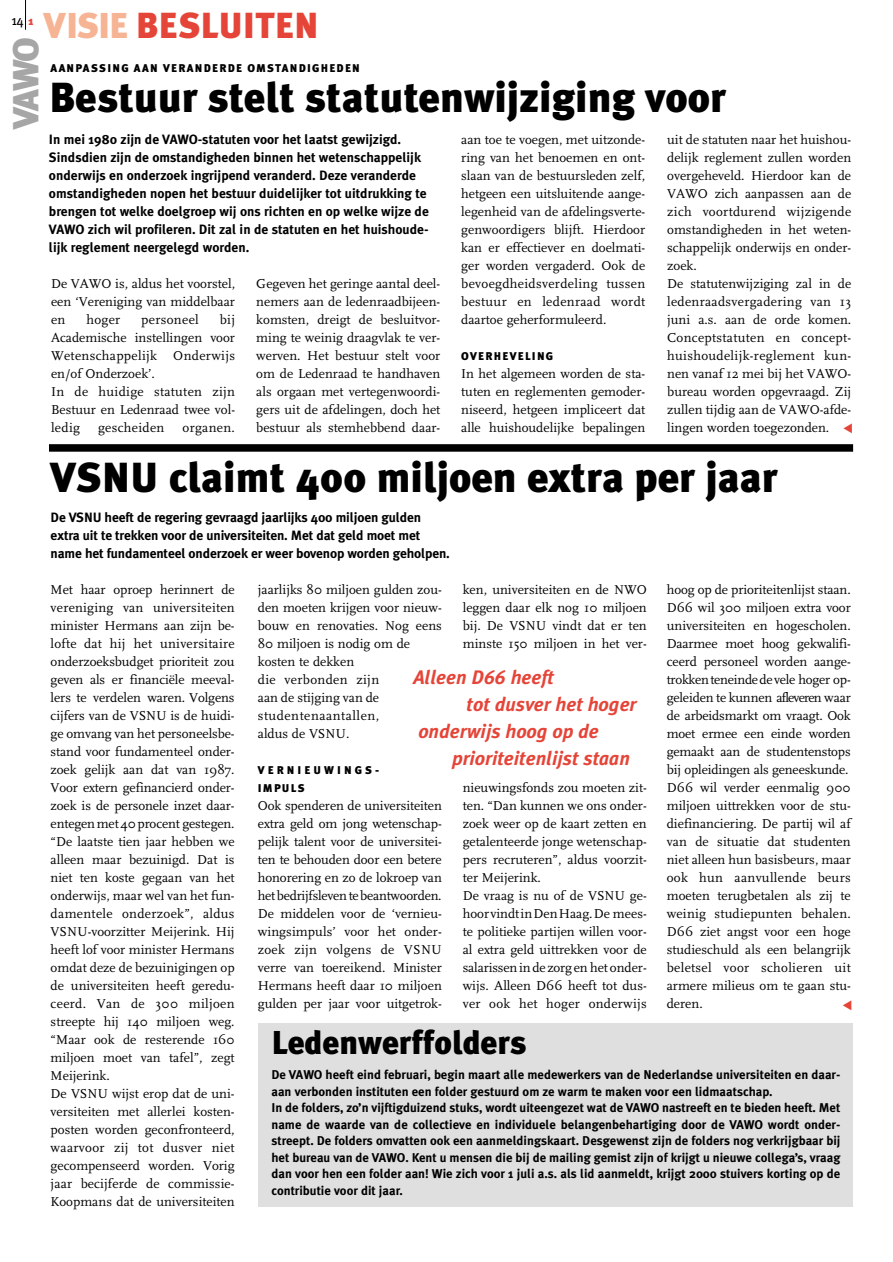
<style>
.page{position:relative;width:893px;height:1262px;background:#fff}
.page>*{position:absolute;margin:0;border:0;box-sizing:border-box;transform-origin:0 0}
.t1{font:900 42px "Meta Plus";color:#000}
.t2{font:900 36.3px "Meta Plus";color:#e54538}
.t3{font:900 36.3px "Meta Plus";color:#a6a6a6}
.t4{font:900 33px "Meta Plus";color:#000}
.t5{font:italic 700 19.5px "Meta Plus";color:#e54538}
.t6{font:13.5px/18px "FF Scala";color:#000;text-align:justify}
.t7{font:700 13.5px/18px "Meta Plus";color:#000}
.t8{font:13.5px "FF Scala";letter-spacing:.025em;color:#000}
.t9{font:13.5px "Meta Plus";color:#000}
.t10{font:700 12.75px/16.5px "Meta Plus";color:#000}
.t11{font:900 11.25px "Meta Plus";letter-spacing:.11em;color:#000}
.t12{font:900 11.25px/18px "Meta Plus";letter-spacing:.27em;color:#000}
.s1{font-size:36px;color:#f6b494}
.s2{font-weight:900;font-size:11.7px;color:#e54538}
</style>
<div class="page">
<hr style="left:25px;top:0;width:1px;height:30px;background:#000">
<div style="left:49px;top:444px;width:804px;height:8px;background:#000"></div>
<div style="left:259px;top:1022px;width:594px;height:184px;background:#dfdfdf"></div>
<h2 class="t2" style="left:44px;top:12px;width:276px"><span class="s1">VISIE</span> BESLUITEN</h2>
<p class="t9" style="left:11px;top:15px;width:23px">14 <span class="s2">1</span></p>
<h2 class="t3" style="left:12px;top:129px;width:93px;rotate:-90deg">VAWO</h2>
<p class="t11" style="left:50px;top:64px;width:311px">AANPASSING AAN VERANDERDE OMSTANDIGHEDEN</p>
<h1 class="t1" style="left:49px;top:82px;width:678px">Bestuur stelt statutenwijziging voor</h1>
<p class="t7" style="left:49px;top:132px;width:381px">In mei 1980 zijn de VAWO-statuten voor het laatst gewijzigd.<br>Sindsdien zijn de omstandigheden binnen het wetenschappelijk onderwijs en onderzoek ingrijpend veranderd. Deze veranderde omstandigheden nopen het bestuur duidelijker tot uitdrukking te brengen tot welke doelgroep wij ons richten en op welke wijze de VAWO zich wil profileren. Dit zal in de statuten en het huishoude&shy;lijk reglement neergelegd worden.</p>
<p class="t6" style="left:461px;top:132px;width:185px">aan toe te voegen, met uitzonde&shy;ring van het benoemen en ont&shy;slaan van de bestuursleden zelf, hetgeen een uitsluitende aange&shy;legenheid van de afdelingsverte&shy;genwoordigers blijft. Hierdoor kan er effectiever en doelmati&shy;ger worden vergaderd. Ook de bevoegdheidsverdeling tussen bestuur en ledenraad wordt daartoe geherformuleerd.</p>
<p class="t11" style="left:461px;top:352px;width:93px">OVERHEVELING</p>
<p class="t6" style="left:461px;top:366px;width:185px">In het algemeen worden de sta&shy;tuten en reglementen gemoder&shy;niseerd, hetgeen impliceert dat alle huishoudelijke bepalingen</p>
<p class="t6" style="left:667px;top:132px;width:185px;text-align:left">uit de statuten naar het huishou&shy;delijk reglement zullen worden overgeheveld. Hierdoor kan de<br>VAWO zich aanpassen aan de zich voortdurend wijzigende omstandigheden in het weten&shy;schappelijk onderwijs en onder&shy;zoek.<br>De statutenwijziging zal in de ledenraadsvergadering van 13 juni a.s. aan de orde komen.<br>Conceptstatuten en concept&shy;huishoudelijk-reglement kun&shy;nen vanaf 12 mei bij het VAWO&shy;bureau worden opgevraagd. Zij zullen tijdig aan de VAWO-afde&shy;lingen worden toegezonden.</p>
<p class="t6" style="left:256px;top:276px;width:185px">Gegeven het geringe aantal deel&shy;nemers aan de ledenraadbijeen&shy;komsten, dreigt de besluitvor&shy;ming te weinig draagvlak te ver&shy;werven. Het bestuur stelt voor om de Ledenraad te handhaven als orgaan met vertegenwoordi&shy;gers uit de afdelingen, doch het bestuur als stemhebbend daar-</p>
<p class="t6" style="left:51px;top:276px;width:185px">De VAWO is, aldus het voorstel, een ‘Vereniging van middelbaar en</p>
<p class="t6" style="left:51px;top:312px;width:185px;text-align:left;text-indent:169px">bij<br>Academische instellingen voor<br>Wetenschappelijk Onderwijs en/of Onderzoek’.<br>In de huidige statuten zijn<br>Bestuur en Ledenraad twee vol&shy;ledig</p>
<p class="t6" style="left:86px;top:312px;width:35px">hoger</p>
<p class="t8" style="left:141px;top:314px;width:59px">personeel</p>
<p class="t8" style="left:98px;top:422px;width:68px">gescheiden</p>
<p class="t8" style="left:182px;top:422px;width:54px">organen.</p>
<h1 class="t1" style="left:51px;top:462px;width:728px">VSNU claimt 400 miljoen extra per jaar</h1>
<p class="t7" style="left:51px;top:510px;width:401px">De VSNU heeft de regering gevraagd jaarlijks 400 miljoen gulden extra uit te trekken voor de universiteiten. Met dat geld moet met name het fundamenteel onderzoek er weer bovenop worden geholpen.</p>
<p class="t6" style="left:51px;top:582px;width:185px;text-align:left">Met haar oproep herinnert de vereniging van universiteiten minister Hermans aan zijn be&shy;lofte dat hij het universitaire onderzoeksbudget prioriteit zou geven als er financiële meeval&shy;lers te verdelen waren. Volgens cijfers van de VSNU is de huidi&shy;ge omvang van het personeelsbe&shy;stand voor fundamenteel onder&shy;zoek gelijk aan dat van 1987.<br>Voor extern gefinancierd onder&shy;zoek is de personele inzet daar&shy;entegen met 40 procent gestegen. “De laatste tien jaar hebben we alleen maar bezuinigd. Dat is niet ten koste gegaan van het onderwijs, maar wel van het fun&shy;damentele onderzoek”, aldus<br>VSNU-voorzitter Meijerink. Hij heeft lof voor minister Hermans omdat deze de bezuinigingen op de universiteiten heeft geredu&shy;ceerd. Van de 300 miljoen streepte hij 140 miljoen weg. “Maar ook de resterende 160 miljoen moet van tafel”, zegt<br>Meijerink.<br>De VSNU wijst erop dat de uni&shy;versiteiten met allerlei kosten&shy;posten worden geconfronteerd, waarvoor zij tot dusver niet gecompenseerd worden. Vorig jaar becijferde de commissie-<br>Koopmans dat de universiteiten</p>
<p class="t6" style="left:258px;top:582px;width:185px;text-align:left">jaarlijks 80 miljoen gulden zou&shy;den moeten krijgen voor nieuw&shy;bouw en renovaties. Nog eens<br>80 miljoen is nodig om de kosten te dekken<br>die verbonden zijn<br>aan de stijging van de studentenaantallen,<br>aldus de VSNU.</p>
<p class="t6" style="left:666px;top:582px;width:185px;text-align:left">hoog op de prioriteitenlijst staan.<br>D66 wil 300 miljoen extra voor universiteiten en hogescholen.<br>Daarmee moet hoog gekwalifi&shy;ceerd personeel worden aange&shy;trokkenteneindedevele hoger op&shy;geleiden te kunnen afleveren waar de arbeidsmarkt om vraagt. Ook moet ermee een einde worden gemaakt aan de studentenstops bij opleidingen als geneeskunde.<br>D66 wil verder eenmalig 900 miljoen uittrekken voor de stu&shy;diefinanciering. De partij wil af van de situatie dat studenten niet alleen hun basisbeurs, maar ook hun aanvullende beurs moeten terugbetalen als zij te weinig studiepunten behalen.<br>D66 ziet angst voor een hoge studieschuld als een belangrijk beletsel voor scholieren uit armere milieus om te gaan stu&shy;deren.</p>
<p class="t6" style="left:463px;top:582px;width:185px">ken, universiteiten en de NWO leggen daar elk nog 10 miljoen bij. De VSNU vindt dat er ten minste 150 miljoen in het ver-</p>
<h3 class="t5" style="left:413px;top:671px;width:142px">Alleen D66 heeft</h3>
<h3 class="t5" style="left:466px;top:698px;width:171px">tot dusver het hoger</h3>
<h3 class="t5" style="left:418px;top:725px;width:182px">onderwijs hoog op de</h3>
<h3 class="t5" style="left:452px;top:752px;width:179px">prioriteitenlijst staan</h3>
<p class="t12" style="left:258px;top:762px;width:123px">VERNIEUWINGS-<br>IMPULS</p>
<p class="t6" style="left:258px;top:798px;width:185px">Ook spenderen de universiteiten extra geld om jong wetenschap&shy;pelijk talent voor de universitei&shy;ten te behouden door een betere honorering en zo de lokroep van hetbedrijfsleventebeantwoorden.<br>De middelen voor de ‘vernieu&shy;wingsimpuls’ voor het onder&shy;zoek zijn volgens de VSNU verre van toereikend. Minister Hermans heeft daar 10 miljoen gulden per jaar voor uitgetrok-</p>
<p class="t6" style="left:463px;top:780px;width:185px;text-align:left">nieuwingsfonds zou moeten zit&shy;ten. “Dan kunnen we ons onder&shy;zoek weer op de kaart zetten en getalenteerde jonge wetenschap&shy;pers recruteren”, aldus voorzit&shy;ter Meijerink.<br>De vraag is nu of de VSNU ge&shy;hoorvindtinDenHaag.De mees&shy;te politieke partijen willen voor&shy;al extra geld uittrekken voor de salarissen in de zorg en het onder&shy;wijs. Alleen D66 heeft tot dus&shy;ver ook het hoger onderwijs</p>
<h3 class="t4" style="left:271px;top:1030px;width:256px">Ledenwerffolders</h3>
<p class="t10" style="left:271px;top:1068px;width:570px">De VAWO heeft eind februari, begin maart alle medewerkers van de Nederlandse universiteiten en daar&shy;aan verbonden instituten een folder gestuurd om ze warm te maken voor een lidmaatschap.<br>In de folders, zo’n vijftigduizend stuks, wordt uiteengezet wat de VAWO nastreeft en te bieden heeft. Met name de waarde van de collectieve en individuele belangenbehartiging door de VAWO wordt onder&shy;streept. De folders omvatten ook een aanmeldingskaart. Desgewenst zijn de folders nog verkrijgbaar bij het bureau van de VAWO. Kent u mensen die bij de mailing gemist zijn of krijgt u nieuwe collega’s, vraag dan voor hen een folder aan! Wie zich voor 1 juli a.s. als lid aanmeldt, krijgt 2000 stuivers korting op de contributie voor dit jaar.</p>
</div>
